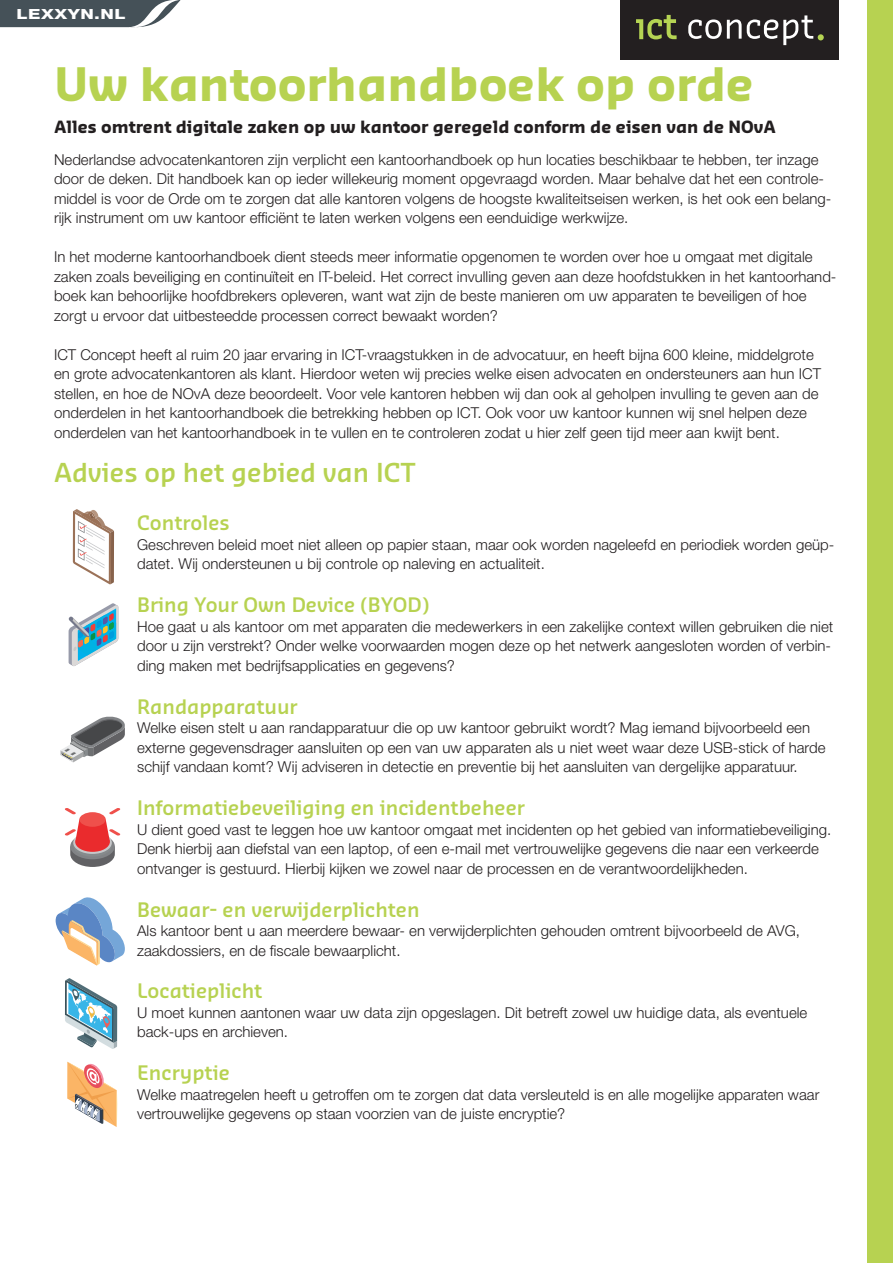
<style>
.page{position:relative;width:893px;height:1263px;background:#fff}
.page>*{position:absolute;margin:0;border:0;box-sizing:border-box;transform-origin:0 0}
.t1{font:700 45px "Sansa Pro";color:#b7d251}
.t2{font:600 25.5px "Sansa Pro";color:#b7d251}
.t3{font:600 19.5px "Sansa Pro";color:#b7d251}
.t4{font:700 16.5px "Sansa Pro";color:#231f20}
.t5{font:300 15px/19.5px "Helvetica Neue LT Std";color:#231f20}
.t6{font:800 13.95px "Helvetica Neue LT Std";letter-spacing:.03em;color:#fff;scale:1.3 1}
</style>
<div class="page">
<div style="left:621px;top:0;width:218px;height:59px;background:#231f20"></div>
<svg style="left:636px;top:15px;width:41px;height:24px"></svg>
<svg style="left:688px;top:15px;width:136px;height:30px"></svg>
<svg style="left:0;top:0;width:181px;height:27px;background:#5d686e"></svg>
<div style="left:867px;top:0;width:26px;height:1263px;background:#b7d251"></div>
<svg style="left:73px;top:509px;width:41px;height:75px"></svg>
<svg style="left:69px;top:603px;width:49px;height:63px"></svg>
<svg style="left:60px;top:716px;width:65px;height:46px"></svg>
<svg style="left:65px;top:808px;width:55px;height:59px"></svg>
<svg style="left:56px;top:897px;width:69px;height:69px"></svg>
<svg style="left:65px;top:978px;width:52px;height:71px"></svg>
<svg style="left:67px;top:1062px;width:50px;height:65px"></svg>
<p class="t6" style="left:16px;top:6px;width:86px">LEXXYN.NL</p>
<h1 class="t1" style="left:54px;top:55px;width:701px">Uw kantoorhandboek op orde</h1>
<p class="t4" style="left:54px;top:116px;width:723px">Alles omtrent digitale zaken op uw kantoor geregeld conform de eisen van de NOvA</p>
<p class="t5" style="left:54px;top:149px;width:779px">Nederlandse advocatenkantoren zijn verplicht een kantoorhandboek op hun locaties beschikbaar te hebben, ter inzage door de deken. Dit handboek kan op ieder willekeurig moment opgevraagd worden. Maar behalve dat het een controle&shy;middel is voor de Orde om te zorgen dat alle kantoren volgens de hoogste kwaliteitseisen werken, is het ook een belang&shy;rijk instrument om uw kantoor efficiënt te laten werken volgens een eenduidige werkwijze.</p>
<p class="t5" style="left:54px;top:247px;width:784px">In het moderne kantoorhandboek dient steeds meer informatie opgenomen te worden over hoe u omgaat met digitale zaken zoals beveiliging en continuïteit en IT-beleid. Het correct invulling geven aan deze hoofdstukken in het kantoorhand&shy;boek kan behoorlijke hoofdbrekers opleveren, want wat zijn de beste manieren om uw apparaten te beveiligen of hoe zorgt u ervoor dat uitbesteedde processen correct bewaakt worden?</p>
<p class="t5" style="left:54px;top:344px;width:768px">ICT Concept heeft al ruim 20 jaar ervaring in ICT-vraagstukken in de advocatuur, en heeft bijna 600 kleine, middelgrote en grote advocatenkantoren als klant. Hierdoor weten wij precies welke eisen advocaten en ondersteuners aan hun ICT stellen, en hoe de NOvA deze beoordeelt. Voor vele kantoren hebben wij dan ook al geholpen invulling te geven aan de onderdelen in het kantoorhandboek die betrekking hebben op ICT. Ook voor uw kantoor kunnen wij snel helpen deze onderdelen van het kantoorhandboek in te vullen en te controleren zodat u hier zelf geen tijd meer aan kwijt bent.</p>
<h2 class="t2" style="left:54px;top:456px;width:363px">Advies op het gebied van ICT</h2>
<h3 class="t3" style="left:137px;top:510px;width:94px">Controles</h3>
<p class="t5" style="left:137px;top:534px;width:699px">Geschreven beleid moet niet alleen op papier staan, maar ook worden nageleefd en periodiek worden geüp&shy;datet. Wij ondersteunen u bij controle op naleving en actualiteit.</p>
<h3 class="t3" style="left:137px;top:592px;width:294px">Bring Your Own Device (BYOD)</h3>
<p class="t5" style="left:137px;top:616px;width:698px">Hoe gaat u als kantoor om met apparaten die medewerkers in een zakelijke context willen gebruiken die niet door u zijn verstrekt? Onder welke voorwaarden mogen deze op het netwerk aangesloten worden of verbin&shy;ding maken met bedrijfsapplicaties en gegevens?</p>
<h3 class="t3" style="left:137px;top:694px;width:162px">Randapparatuur</h3>
<p class="t5" style="left:137px;top:718px;width:690px">Welke eisen stelt u aan randapparatuur die op uw kantoor gebruikt wordt? Mag iemand bijvoorbeeld een externe gegevensdrager aansluiten op een van uw apparaten als u niet weet waar deze USB-stick of harde schijf vandaan komt? Wij adviseren in detectie en preventie bij het aansluiten van dergelijke apparatuur.</p>
<h3 class="t3" style="left:137px;top:795px;width:389px">Informatiebeveiliging en incidentbeheer</h3>
<p class="t5" style="left:137px;top:819px;width:696px">U dient goed vast te leggen hoe uw kantoor omgaat met incidenten op het gebied van informatiebeveiliging.<br>Denk hierbij aan diefstal van een laptop, of een e-mail met vertrouwelijke gegevens die naar een verkeerde ontvanger is gestuurd. Hierbij kijken we zowel naar de processen en de verantwoordelijkheden.</p>
<h3 class="t3" style="left:137px;top:896px;width:284px">Bewaar- en verwijderplichten</h3>
<p class="t5" style="left:137px;top:921px;width:664px">Als kantoor bent u aan meerdere bewaar- en verwijderplichten gehouden omtrent bijvoorbeeld de AVG, zaakdossiers, en de fiscale bewaarplicht.</p>
<h3 class="t3" style="left:137px;top:978px;width:127px">Locatieplicht</h3>
<p class="t5" style="left:137px;top:1002px;width:672px">U moet kunnen aantonen waar uw data zijn opgeslagen. Dit betreft zowel uw huidige data, als eventuele back-ups en archieven.</p>
<h3 class="t3" style="left:137px;top:1060px;width:94px">Encryptie</h3>
<p class="t5" style="left:137px;top:1084px;width:684px">Welke maatregelen heeft u getroffen om te zorgen dat data versleuteld is en alle mogelijke apparaten waar vertrouwelijke gegevens op staan voorzien van de juiste encryptie?</p>
</div>
